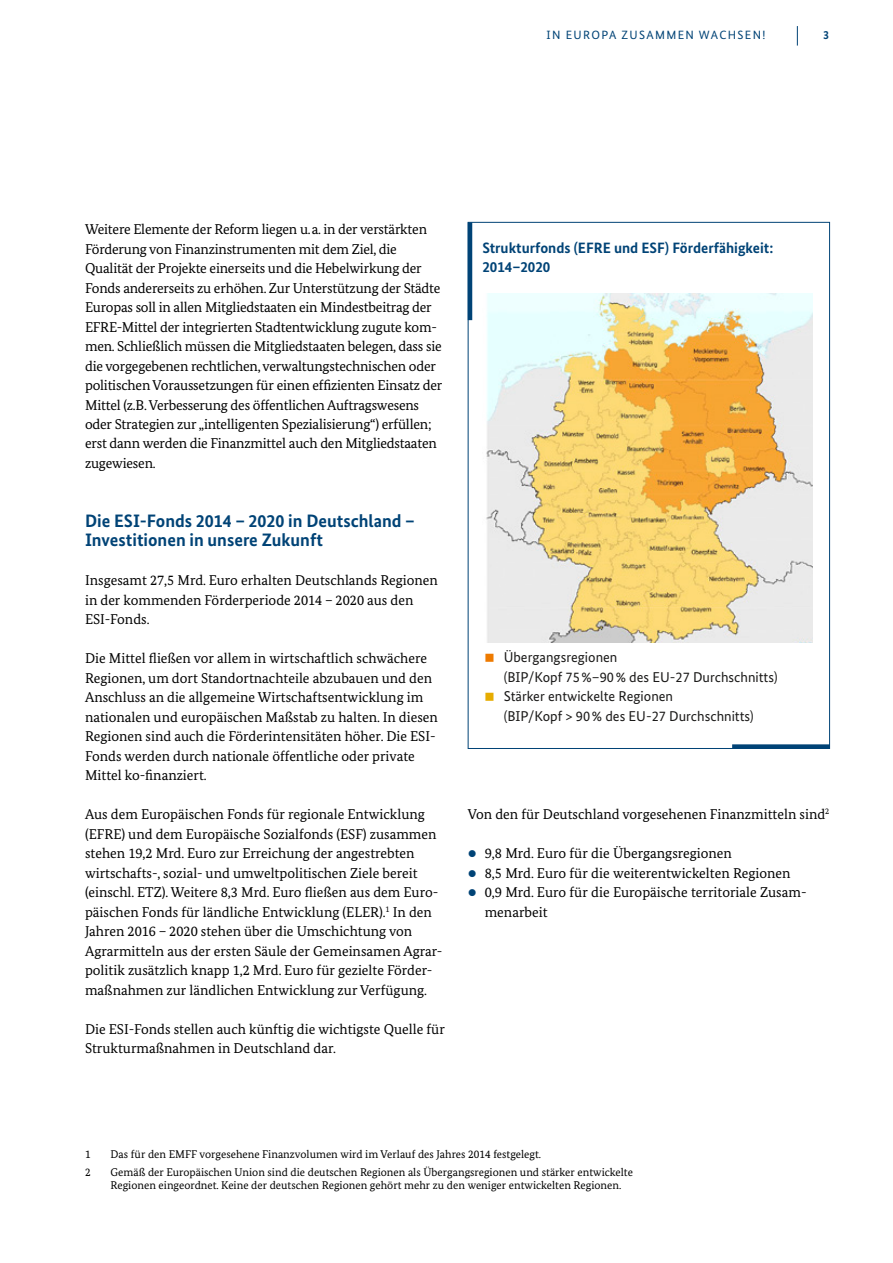
<style>
.page{position:relative;width:893px;height:1263px;background:#fff}
.page>*{position:absolute;margin:0;border:0;box-sizing:border-box;transform-origin:0 0}
.t1{font:700 18px/19.5px "Bundes Sans";color:#004376}
.t2{font:700 15px/19.5px "Bundes Sans";color:#004376}
.t3{font:14.25px/19.5px "Bundes Serif";color:#000}
.t4{font:14.25px/19.5px "Bundes Sans";color:#1a1918}
.t5{font:12px "Bundes Sans";letter-spacing:.11em;color:#004376}
.t6{font:700 12px "Bundes Sans";color:#004376}
.t7{font:11.25px/13.5px "Bundes Serif";color:#000}
</style>
<div class="page">
<svg style="left:797px;top:26px;width:1px;height:20px"></svg>
<hr style="left:468px;top:222px;width:4px;height:98px;background:#004376">
<div style="left:732px;top:744px;width:98px;height:5px;background:#004376"></div>
<img style="left:486px;top:293px;width:327px;height:349px">
<p class="t5" style="left:547px;top:28px;width:220px">IN EUROPA ZUSAMMEN WACHSEN!</p>
<p class="t6" style="left:823px;top:28px;width:7px">3</p>
<p class="t3" style="left:85px;top:219px;width:359px">Weitere Elemente der Reform liegen u.a. in der verstärkten Förderung von Finanzinstrumenten mit dem Ziel, die Qualität der Projekte einerseits und die Hebelwirkung der Fonds andererseits zu erhöhen. Zur Unterstützung der Städte Europas soll in allen Mitgliedstaaten ein Mindestbeitrag der EFRE-Mittel der integrierten Stadtentwicklung zugute kom&shy;men. Schließlich müssen die Mitgliedstaaten belegen, dass sie die vorgegebenen rechtlichen, verwaltungstechnischen oder politischen Voraussetzungen für einen effizienten Einsatz der Mittel (z.B. Verbesserung des öffentlichen Auftragswesens oder Strategien zur „intelligenten Spezialisierung“) erfüllen; erst dann werden die Finanzmittel auch den Mitgliedstaaten zugewiesen.</p>
<h3 class="t1" style="left:85px;top:510px;width:331px">Die ESI-Fonds 2014 – 2020 in Deutschland –<br>Investitionen in unsere Zukunft</h3>
<p class="t3" style="left:85px;top:570px;width:354px">Insgesamt 27,5 Mrd. Euro erhalten Deutschlands Regionen in der kommenden Förderperiode 2014 – 2020 aus den<br>ESI-Fonds.</p>
<p class="t3" style="left:85px;top:648px;width:354px">Die Mittel fließen vor allem in wirtschaftlich schwächere Regionen, um dort Standortnachteile abzubauen und den Anschluss an die allgemeine Wirtschaftsentwicklung im nationalen und europäischen Maßstab zu halten. In diesen Regionen sind auch die Förderintensitäten höher. Die ESI-Fonds werden durch nationale öffentliche oder private Mittel ko-finanziert.</p>
<p class="t3" style="left:85px;top:804px;width:357px">Aus dem Europäischen Fonds für regionale Entwicklung (EFRE) und dem Europäische Sozialfonds (ESF) zusammen stehen 19,2 Mrd. Euro zur Erreichung der angestrebten wirtschafts-, sozial- und umweltpolitischen Ziele bereit (einschl. ETZ). Weitere 8,3 Mrd. Euro fließen aus dem Euro&shy;päischen Fonds für ländliche Entwicklung (ELER).<sup>1</sup> In den Jahren 2016 – 2020 stehen über die Umschichtung von Agrarmitteln aus der ersten Säule der Gemeinsamen Agrar&shy;politik zusätzlich knapp 1,2 Mrd. Euro für gezielte Förder&shy;maßnahmen zur ländlichen Entwicklung zur Verfügung.</p>
<p class="t3" style="left:85px;top:1019px;width:361px">Die ESI-Fonds stellen auch künftig die wichtigste Quelle für<br>Strukturmaßnahmen in Deutschland dar.</p>
<p class="t2" style="left:482px;top:238px;width:292px">Strukturfonds (EFRE und ESF) Förderfähigkeit:<br>2014–2020</p>
<p class="t4" style="left:504px;top:648px;width:275px">Übergangsregionen<br>(BIP/Kopf 75 %–90 % des EU-27 Durchschnitts)<br>Stärker entwickelte Regionen<br>(BIP/Kopf &gt; 90 % des EU-27 Durchschnitts)</p>
<p class="t3" style="left:468px;top:804px;width:363px">Von den für Deutschland vorgesehenen Finanzmitteln sind<sup>2</sup></p>
<p class="t3" style="left:485px;top:843px;width:249px">9,8 Mrd. Euro für die Übergangsregionen</p>
<p class="t3" style="left:485px;top:863px;width:307px">8,5 Mrd. Euro für die weiterentwickelten Regionen</p>
<p class="t3" style="left:485px;top:882px;width:323px">0,9 Mrd. Euro für die Europäische territoriale Zusam&shy;menarbeit</p>
<p class="t7" style="left:85px;top:1147px;width:7px">1</p>
<p class="t7" style="left:111px;top:1147px;width:432px">Das für den EMFF vorgesehene Finanzvolumen wird im Verlauf des Jahres 2014 festgelegt.</p>
<p class="t7" style="left:85px;top:1165px;width:7px">2</p>
<p class="t7" style="left:111px;top:1165px;width:524px">Gemäß der Europäischen Union sind die deutschen Regionen als Übergangsregionen und stärker entwickelte<br>Regionen eingeordnet. Keine der deutschen Regionen gehört mehr zu den weniger entwickelten Regionen.</p>
</div>
